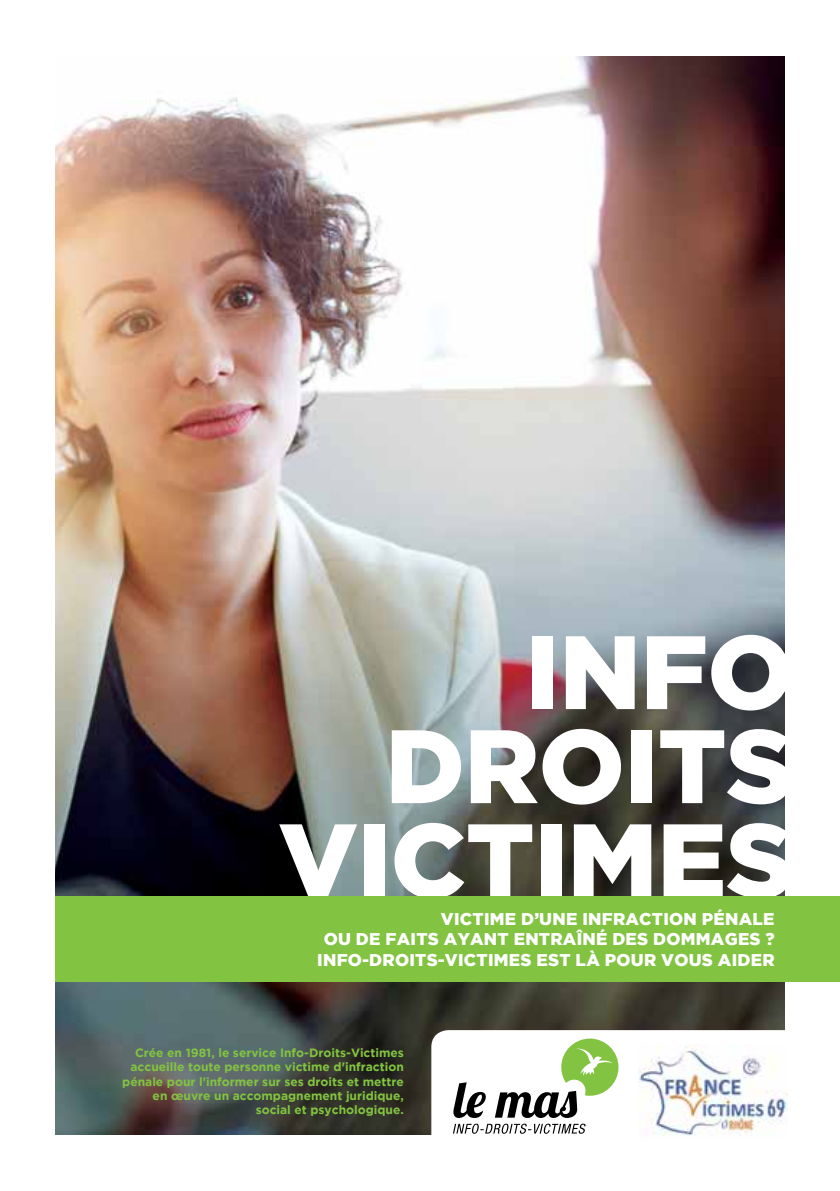
<style>
.page{position:relative;width:840px;height:1191px;background:#fff}
.page>*{position:absolute;margin:0;border:0;box-sizing:border-box;transform-origin:0 0}
.t1{font:900 104px/94px "Gotham";letter-spacing:-.005em;color:#fff;text-align:right}
.t2{font:900 17px/20.4px "Gotham";letter-spacing:.015em;color:#fff;text-align:right}
.t3{font:700 12px/14.4px "Gotham";color:#82c341;text-align:right}
</style>
<div class="page">
<img style="left:55px;top:57px;width:729px;height:1077px">
<div style="left:431px;top:1030px;width:385px;height:149px;background:#fff;border-radius:17px"></div>
<div style="left:55px;top:896px;width:784px;height:86px;background:#82c341"></div>
<svg style="left:453px;top:1038px;width:165px;height:95px"></svg>
<img style="left:638px;top:1044px;width:149px;height:92px">
<h1 class="t1" style="left:278px;top:622px;width:516px">INFO<br>DROITS<br>VICTIMES</h1>
<h2 class="t2" style="left:317px;top:908px;width:458px">VICTIME D’UNE INFRACTION PÉNALE<br>OU DE FAITS AYANT ENTRAÎNÉ DES DOMMAGES ?<br>INFO-DROITS-VICTIMES EST LÀ POUR VOUS AIDER</h2>
<p class="t3" style="left:122px;top:1045px;width:283px">Crée en 1981, le service Info-Droits-Victimes accueille toute personne victime d'infraction pénale pour l'informer sur ses droits et mettre en œuvre un accompagnement juridique, social et psychologique.</p>
</div>
